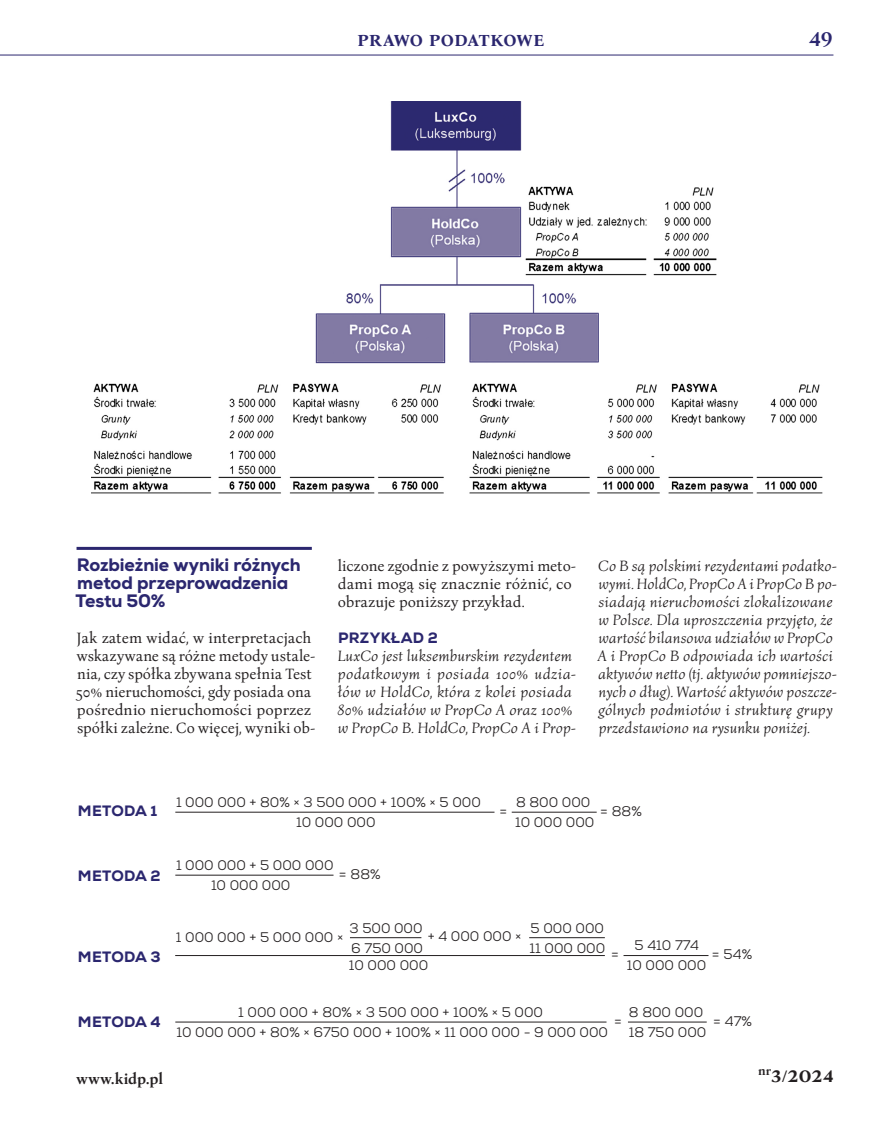
<style>
.page{position:relative;width:893px;height:1127px;background:#fff}
.page>*{position:absolute;margin:0;border:0;box-sizing:border-box;transform-origin:0 0}
.t1{font:700 21.9px "Bona Nova";color:#231f20}
.t2{font:700 21px "Bona Nova";letter-spacing:-.02em;color:#2b276f}
.srodtyt{font:800 18px/18px "Nexa";letter-spacing:-.01em;color:#2b276f}
.tekst_1{font:italic 15.45px/18px "Bona Nova";letter-spacing:.005em;color:#231f20}
.tekst_1-2{font:15.45px/18px "Bona Nova";color:#231f20}
.t3{font:700 15.45px "Bona Nova";color:#231f20}
.przyklad{font:800 15px "Nexa";letter-spacing:.015em;color:#2b276f}
.t4{font:13.95px "Nexa";color:#231f20}
</style>
<div class="page">
<hr style="left:0;top:55px;width:833px;height:1px;background:#2b276f">
<hr style="left:77px;top:547px;width:235px;height:3px;background:#2b276f">
<hr style="left:175px;top:875px;width:158px;height:1px;background:#231f20">
<hr style="left:175px;top:812px;width:319px;height:1px;background:#231f20">
<hr style="left:512px;top:812px;width:85px;height:1px;background:#231f20">
<hr style="left:175px;top:1022px;width:431px;height:1px;background:#231f20">
<hr style="left:628px;top:1022px;width:79px;height:1px;background:#231f20">
<hr style="left:175px;top:955px;width:430px;height:1px;background:#231f20">
<hr style="left:350px;top:937px;width:71px;height:1px;background:#231f20">
<hr style="left:529px;top:937px;width:76px;height:1px;background:#231f20">
<hr style="left:623px;top:955px;width:85px;height:1px;background:#231f20">
<img style="left:91px;top:102px;width:732px;height:392px">
<img style="left:523px;top:175px;width:202px;height:108px">
<h2 class="t2" style="left:357px;top:26px;width:189px">prawo podatkowe</h2>
<h2 class="t2" style="left:809px;top:26px;width:26px">49</h2>
<p class="srodtyt" style="left:76px;top:556px;width:227px">Rozbieżnie wyniki różnych metod przeprowadzenia<br>Testu 50%</p>
<p class="tekst_1-2" style="left:76px;top:629px;width:240px">Jak zatem widać, w interpretacjach wskazywane są różne metody ustale&shy;nia, czy spółka zbywana spełnia Test 50% nieruchomości, gdy posiada ona pośrednio nieruchomości poprzez spółki zależne. Co więcej, wyniki ob-</p>
<p class="tekst_1-2" style="left:338px;top:557px;width:240px">liczone zgodnie z powyższymi meto&shy;dami mogą się znacznie różnić, co obrazuje poniższy przykład.</p>
<p class="przyklad" style="left:338px;top:628px;width:101px">PRZYKŁAD 2</p>
<p class="tekst_1" style="left:337px;top:647px;width:240px">LuxCo jest luksemburskim rezydentem podatkowym i posiada 100% udzia&shy;łów w HoldCo, która z kolei posiada 80% udziałów w PropCo A oraz 100% w PropCo B. HoldCo, PropCo A i Prop-</p>
<p class="tekst_1" style="left:598px;top:557px;width:240px">Co B są polskimi rezydentami podatko&shy;wymi. HoldCo, PropCo A i PropCo B po&shy;siadają nieruchomości zlokalizowane w Polsce. Dla uproszczenia przyjęto, że wartość bilansowa udziałów w PropCo A i PropCo B odpowiada ich wartości aktywów netto (tj. aktywów pomniejszo&shy;nych o dług). Wartość aktywów poszcze&shy;gólnych podmiotów i strukturę grupy przedstawiono na rysunku poniżej.</p>
<p class="przyklad" style="left:78px;top:801px;width:81px">METODA 1</p>
<p class="t4" style="left:176px;top:793px;width:306px">1 000 000 + 80% × 3 500 000 + 100% × 5 000</p>
<p class="t4" style="left:516px;top:793px;width:76px">8 800 000</p>
<p class="t4" style="left:600px;top:802px;width:43px">= 88%</p>
<p class="t4" style="left:499px;top:802px;width:9px">=</p>
<p class="t4" style="left:296px;top:813px;width:81px">10 000 000</p>
<p class="t4" style="left:515px;top:813px;width:81px">10 000 000</p>
<p class="przyklad" style="left:78px;top:866px;width:84px">METODA 2</p>
<p class="t4" style="left:176px;top:856px;width:159px">1 000 000 + 5 000 000</p>
<p class="t4" style="left:339px;top:865px;width:43px">= 88%</p>
<p class="t4" style="left:211px;top:876px;width:81px">10 000 000</p>
<p class="przyklad" style="left:78px;top:947px;width:84px">METODA 3</p>
<p class="t4" style="left:349px;top:919px;width:75px">3 500 000</p>
<p class="t4" style="left:351px;top:939px;width:73px">6 750 000</p>
<p class="t4" style="left:176px;top:928px;width:169px">1 000 000 + 5 000 000 ×</p>
<p class="t4" style="left:428px;top:927px;width:95px">+ 4 000 000 ×</p>
<p class="t4" style="left:349px;top:956px;width:81px">10 000 000</p>
<p class="t4" style="left:531px;top:919px;width:75px">5 000 000</p>
<p class="t4" style="left:530px;top:939px;width:77px">11 000 000</p>
<p class="t4" style="left:634px;top:936px;width:66px">5 410 774</p>
<p class="t4" style="left:712px;top:945px;width:42px">= 54%</p>
<p class="t4" style="left:611px;top:945px;width:9px">=</p>
<p class="t4" style="left:627px;top:957px;width:81px">10 000 000</p>
<p class="przyklad" style="left:78px;top:1012px;width:84px">METODA 4</p>
<p class="t4" style="left:238px;top:1003px;width:306px">1 000 000 + 80% × 3 500 000 + 100% × 5 000</p>
<p class="t4" style="left:176px;top:1023px;width:433px">10 000 000 + 80% × 6750 000 + 100% × 11 000 000 - 9 000 000</p>
<p class="t4" style="left:614px;top:1012px;width:9px">=</p>
<p class="t4" style="left:629px;top:1003px;width:76px">8 800 000</p>
<p class="t4" style="left:629px;top:1023px;width:79px">18 750 000</p>
<p class="t4" style="left:713px;top:1012px;width:40px">= 47%</p>
<p class="t3" style="left:77px;top:1068px;width:88px">www.kidp.pl</p>
<h1 class="t1" style="left:758px;top:1061px;width:77px"><sup>nr</sup>3/2024</h1>
</div>
